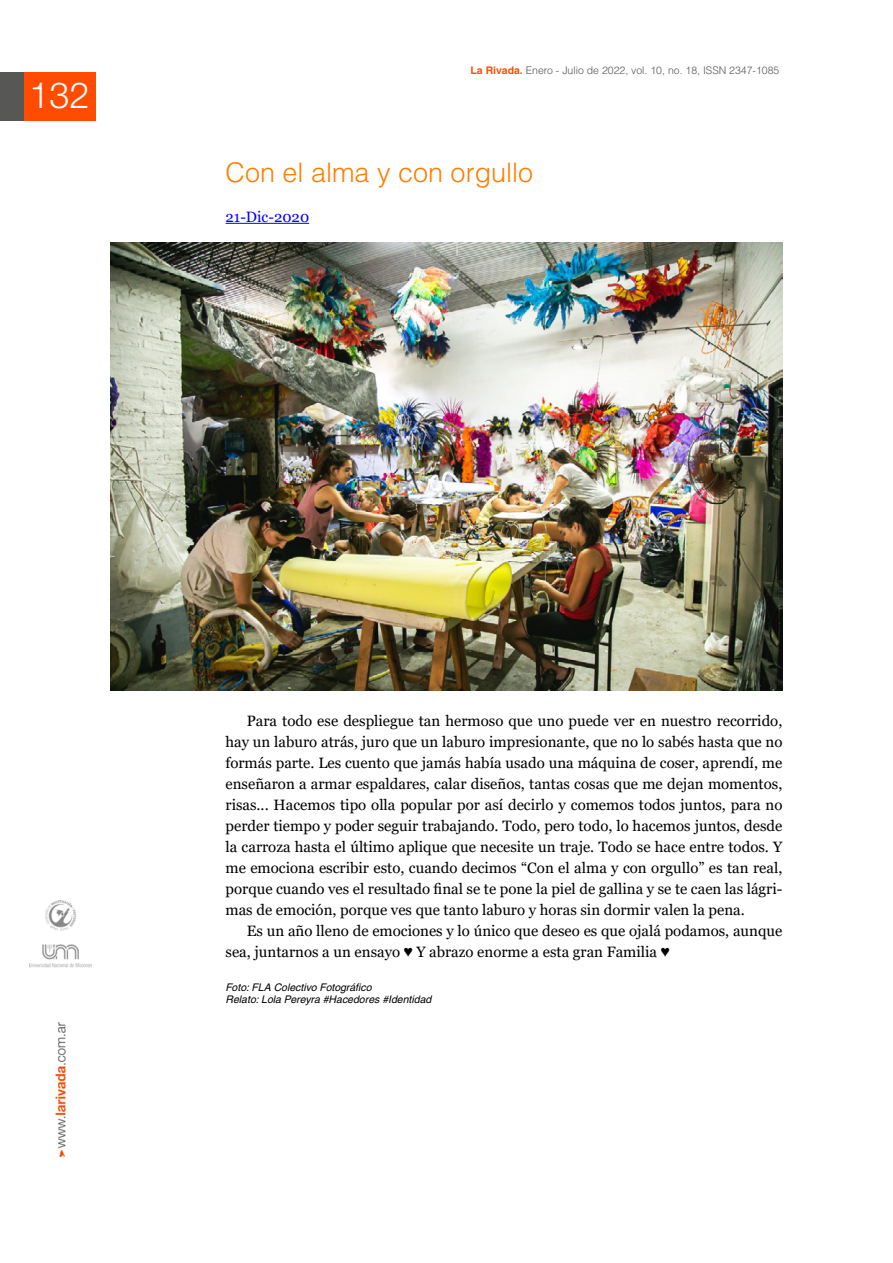
<style>
.page{position:relative;width:893px;height:1263px;background:#fff}
.page>*{position:absolute;margin:0;border:0;box-sizing:border-box;transform-origin:0 0}
.t1{font:300 36px "Helvetica Neue";color:#fff}
.Subtitulo_EN_FOCO_05{font:300 27px "Helvetica";color:#ff7c00}
.cuerpo_rivada{font:15px/21px "Georgia";color:#000;text-align:justify}
.cuerpo_rivada-2{font:15px "Georgia";color:#00f}
.Pie{font:italic 10.5px "Helvetica";color:#000}
.t2{font:300 10.5px "Helvetica";color:#575756}
.s1{font-weight:700;color:#ff4c00}
.s2{font-family:"Times New Roman"}
</style>
<div class="page">
<div style="left:24px;top:73px;width:72px;height:48px;background:#ff4c00"></div>
<div style="left:0;top:73px;width:24px;height:48px;background:#575756"></div>
<img style="left:29px;top:901px;width:63px;height:256px">
<hr style="left:226px;top:223px;width:83px;height:1px;background:#00f">
<img style="left:111px;top:242px;width:671px;height:448px">
<h1 class="t1" style="left:29px;top:73px;width:62px">132</h1>
<p class="t2" style="left:471px;top:63px;width:310px"><span class="s1">La Rivada.</span> Enero - Julio de 2022, vol. 10, no. 18, ISSN 2347-1085</p>
<p class="Subtitulo_EN_FOCO_05" style="left:226px;top:156px;width:309px">Con el alma y con orgullo</p>
<p class="cuerpo_rivada-2" style="left:226px;top:208px;width:85px">21-Dic-2020</p>
<p class="cuerpo_rivada" style="left:226px;top:711px;width:558px;text-indent:21px">Para todo ese despliegue tan hermoso que uno puede ver en nuestro recorrido, hay un laburo atrás, juro que un laburo impresionante, que no lo sabés hasta que no formás parte. Les cuento que jamás había usado una máquina de coser, aprendí, me enseñaron a armar espaldares, calar diseños, tantas cosas que me dejan momentos, risas... Hacemos tipo olla popular por así decirlo y comemos todos juntos, para no perder tiempo y poder seguir trabajando. Todo, pero todo, lo hacemos juntos, desde la carroza hasta el último aplique que necesite un traje. Todo se hace entre todos. Y me emociona escribir esto, cuando decimos “Con el alma y con orgullo” es tan real, porque cuando ves el resultado final se te pone la piel de gallina y se te caen las lágri&shy;mas de emoción, porque ves que tanto laburo y horas sin dormir valen la pena.</p>
<p class="cuerpo_rivada" style="left:226px;top:921px;width:558px;text-indent:21px">Es un año lleno de emociones y lo único que deseo es que ojalá podamos, aunque sea, juntarnos a un ensayo <span class="s2">♥</span> Y abrazo enorme a esta gran Familia <span class="s2">♥</span></p>
<p class="Pie" style="left:226px;top:981px;width:148px">Foto: FLA Colectivo Fotográfico</p>
<p class="Pie" style="left:226px;top:993px;width:207px">Relato: Lola Pereyra #Hacedores #Identidad</p>
</div>
